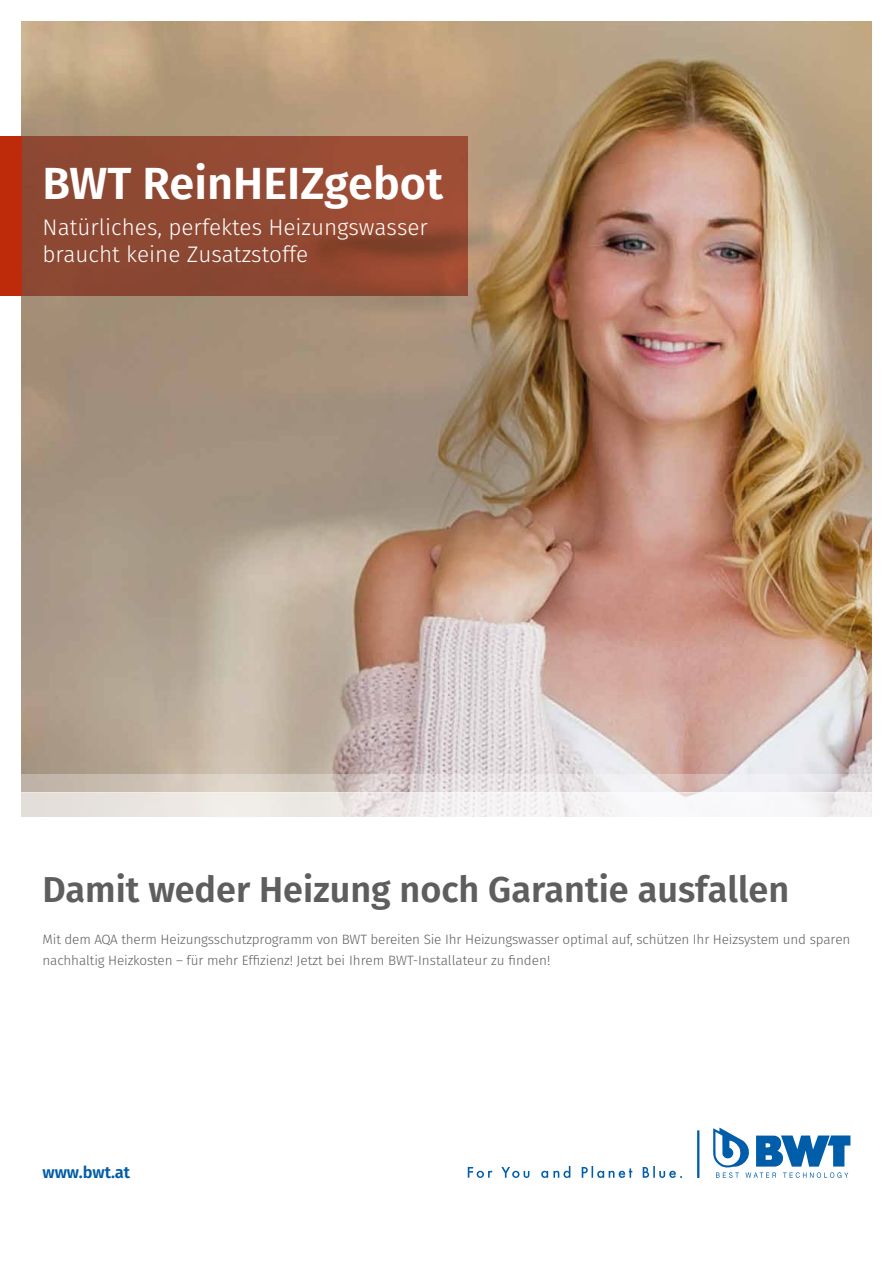
<style>
.page{position:relative;width:893px;height:1263px;background:#fff}
.page>*{position:absolute;margin:0;border:0;box-sizing:border-box;transform-origin:0 0}
.t1{font:600 45px "Fira Sans";color:#fff}
.t2{font:600 36px "Fira Sans";color:#5f5e5e}
.t3{font:300 22.5px/27px "Fira Sans";color:#fff}
.t4{font:600 16.5px "Fira Sans";color:#005ca8}
.t5{font:300 13.5px/21.3px "Fira Sans";letter-spacing:-.01em;color:#5f5e5e}
</style>
<div class="page">
<img style="left:21px;top:21px;width:851px;height:753px">
<svg style="left:21px;top:136px;width:447px;height:160px;background:#914932"></svg>
<div style="left:0;top:136px;width:21px;height:160px;background:#bd2b0b"></div>
<svg style="left:21px;top:792px;width:851px;height:24px"></svg>
<svg style="left:21px;top:774px;width:851px;height:18px;background:#dbd3cf"></svg>
<svg style="left:713px;top:1127px;width:137px;height:51px"></svg>
<hr style="left:697px;top:1130px;width:2px;height:48px;background:#005da9">
<svg style="left:468px;top:1166px;width:214px;height:12px"></svg>
<h1 class="t1" style="left:43px;top:147px;width:402px">BWT ReinHEIZgebot</h1>
<h3 class="t3" style="left:43px;top:214px;width:387px">Natürliches, perfektes Heizungswasser braucht keine Zusatzstoffe</h3>
<h2 class="t2" style="left:43px;top:859px;width:748px">Damit weder Heizung noch Garantie ausfallen</h2>
<p class="t5" style="left:43px;top:929px;width:809px">Mit dem AQA therm Heizungsschutzprogramm von BWT bereiten Sie Ihr Heizungswasser optimal auf, schützen Ihr Heizsystem und sparen nachhaltig Heizkosten – für mehr Effizienz! Jetzt bei Ihrem BWT-Installateur zu finden!</p>
<p class="t4" style="left:43px;top:1158px;width:89px">www.bwt.at</p>
</div>
